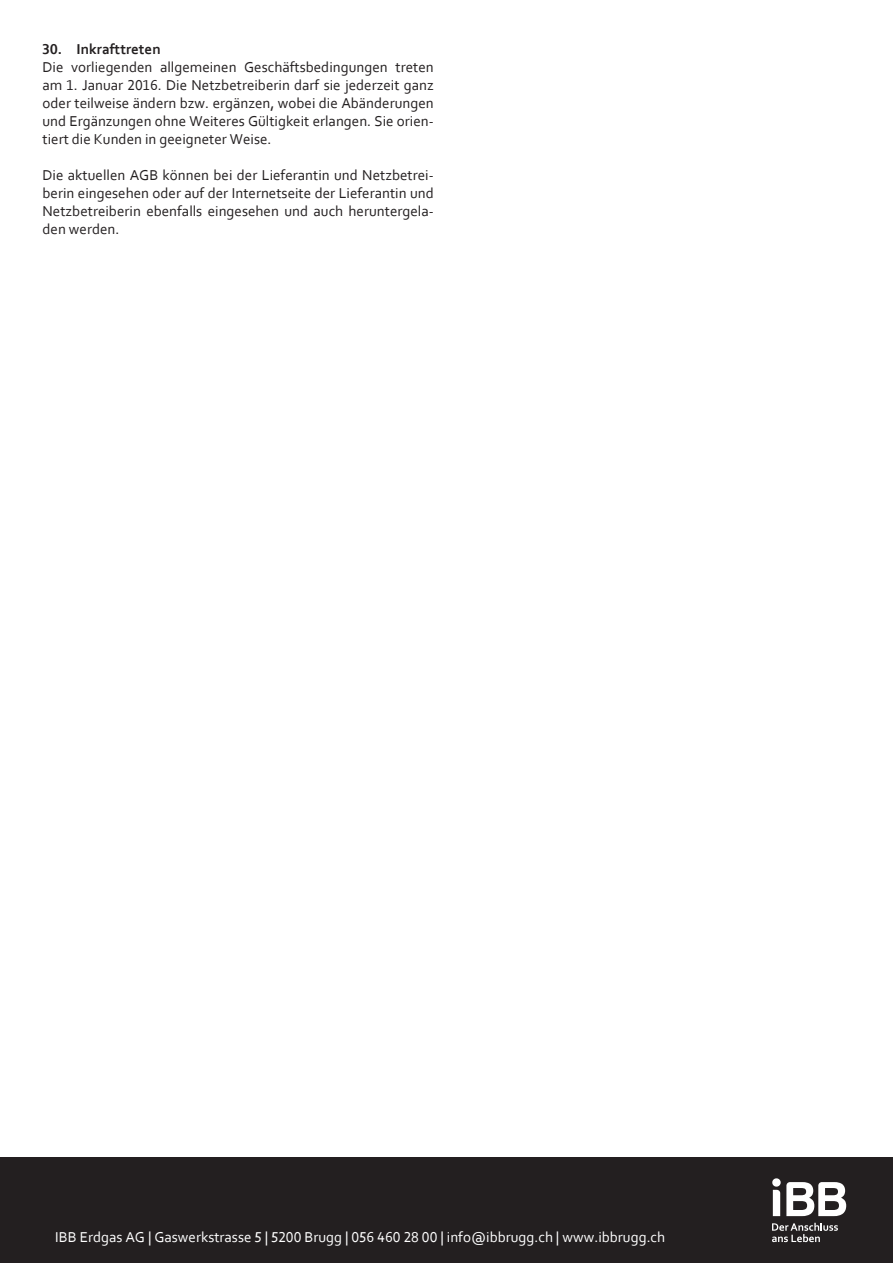
<style>
.page{position:relative;width:893px;height:1263px;background:#fff}
.page>*{position:absolute;margin:0;border:0;box-sizing:border-box;transform-origin:0 0}
.Lauftext_8_pt{font:15px/18px "Corbel";color:#231f20;text-align:justify}
.Lauftext_8_pt-2{font:15px "Corbel";color:#fff}
.Lauftext_8_pt-3{font:700 15px "Corbel";color:#231f20}
</style>
<div class="page">
<div style="left:0;top:1158px;width:893px;height:105px;background:#231f20"></div>
<svg style="left:772px;top:1223px;width:66px;height:19px"></svg>
<svg style="left:772px;top:1178px;width:74px;height:38px"></svg>
<p class="Lauftext_8_pt-3" style="left:43px;top:40px;width:120px">30. Inkrafttreten</p>
<p class="Lauftext_8_pt" style="left:43px;top:58px;width:393px">Die vorliegenden allgemeinen Geschäftsbedingungen treten am 1. Januar 2016. Die Netzbetreiberin darf sie jederzeit ganz oder teilweise ändern bzw. ergänzen, wobei die Abänderungen und Ergänzungen ohne Weiteres Gültigkeit erlangen. Sie orien&shy;tiert die Kunden in geeigneter Weise.</p>
<p class="Lauftext_8_pt" style="left:43px;top:166px;width:393px">Die aktuellen AGB können bei der Lieferantin und Netzbetrei&shy;berin eingesehen oder auf der Internetseite der Lieferantin und Netzbetreiberin ebenfalls eingesehen und auch heruntergela&shy;den werden.</p>
<p class="Lauftext_8_pt-2" style="left:55px;top:1228px;width:611px">IBB Erdgas AG | Gaswerkstrasse 5 | 5200 Brugg | 056 460 28 00 | info@ibbrugg.ch | www.ibbrugg.ch</p>
</div>
